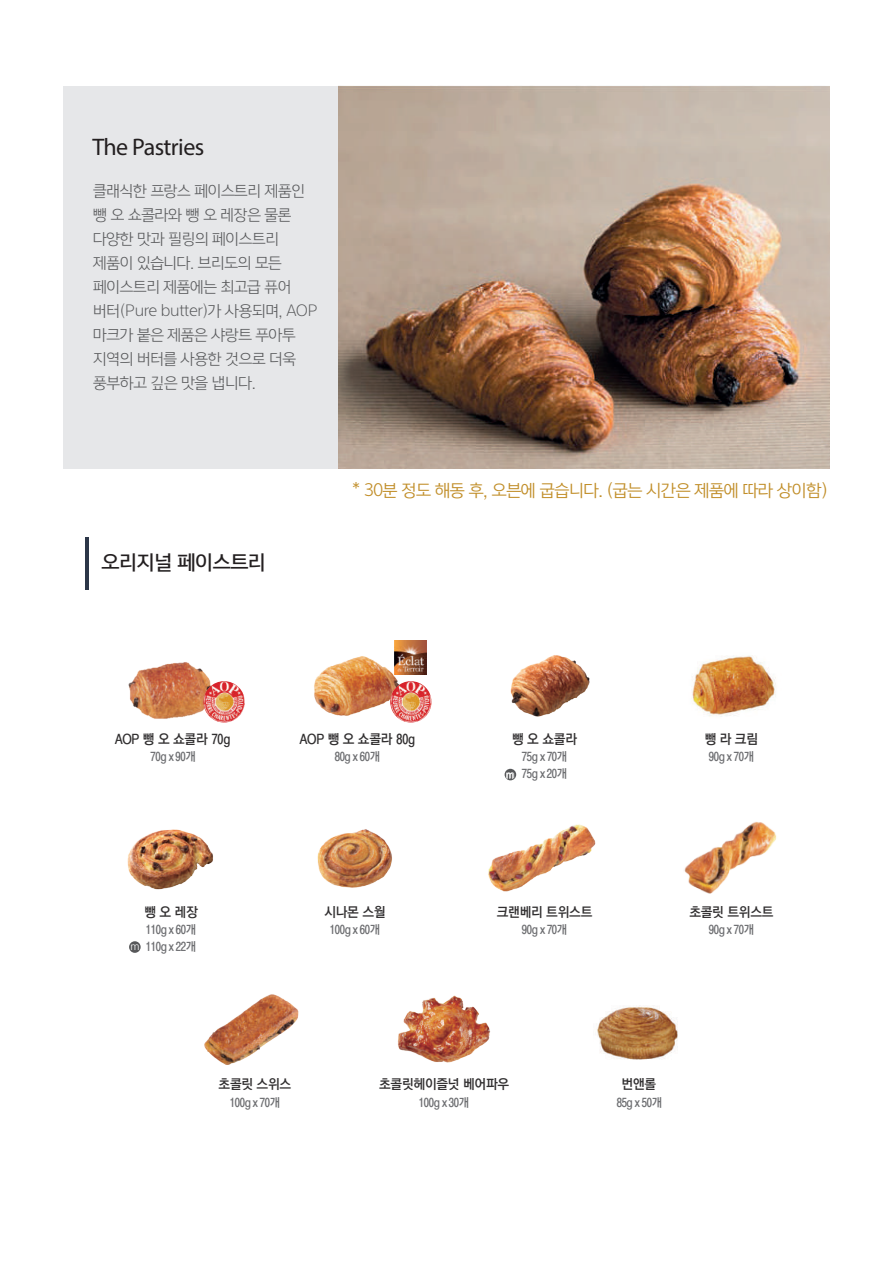
<style>
.page{position:relative;width:893px;height:1263px;background:#fff}
.page>*{position:absolute;margin:0;border:0;box-sizing:border-box;transform-origin:0 0}
.t1{font:24px "Myriad Pro";letter-spacing:-.025em;color:#231f20}
.t2{font:19.5px "Yoon Gothic Pro 765";letter-spacing:-.025em;color:#231f20}
.t3{font:16.5px "Yoon Gothic Pro 745";letter-spacing:-.025em;color:#c18e29}
.t4{font:15px/24px "Yoon Gothic Pro 735";letter-spacing:-.025em;color:#57585a}
.t5{font:13.5px "YGO540";letter-spacing:-.025em;color:#312f30}
.t6{font:12px "YGO540";letter-spacing:-.025em;color:#6c6d70}
.t7{font:10.5px "YGO540";color:#fff;scale:.93 1}
.t8{font:9.75px "Yoon Gothic Pro 745";color:#fff}
.s1{font-family:"Yoon Gothic Pro 745";font-size:9.75px;color:#fff}
.s2{font-size:10.5px;color:#fff}
</style>
<div class="page">
<div style="left:505px;top:769px;width:11px;height:11px;background:#57585a;border-radius:50%"></div>
<div style="left:64px;top:86px;width:765px;height:382px;background:#e6e7e9"></div>
<hr style="left:85px;top:537px;width:3px;height:53px;background:#2c3648">
<img style="left:339px;top:85px;width:491px;height:384px">
<img style="left:317px;top:829px;width:75px;height:59px">
<img style="left:127px;top:829px;width:86px;height:61px">
<img style="left:684px;top:822px;width:93px;height:72px">
<img style="left:691px;top:655px;width:85px;height:62px">
<img style="left:314px;top:655px;width:88px;height:66px">
<img style="left:510px;top:655px;width:80px;height:62px">
<img style="left:398px;top:995px;width:93px;height:68px">
<img style="left:488px;top:824px;width:108px;height:68px">
<img style="left:597px;top:1007px;width:81px;height:53px">
<img style="left:204px;top:994px;width:95px;height:70px">
<img style="left:395px;top:641px;width:32px;height:34px">
<img style="left:390px;top:681px;width:42px;height:41px;border-radius:21px">
<img style="left:128px;top:662px;width:94px;height:61px">
<img style="left:203px;top:681px;width:42px;height:41px;border-radius:21px">
<div style="left:129px;top:941px;width:12px;height:12px;background:#57585a;border-radius:50%"></div>
<h1 class="t1" style="left:92px;top:132px;width:113px">The Pastries</h1>
<p class="t4" style="left:93px;top:178px;width:226px">클래식한 프랑스 페이스트리 제품인 뺑 오 쇼콜라와 뺑 오 레장은 물론 다양한 맛과 필링의 페이스트리 제품이 있습니다. 브리도의 모든 페이스트리 제품에는 최고급 퓨어 버터(Pure butter)가 사용되며, AOP 마크가 붙은 제품은 샤랑트 푸아투 지역의 버터를 사용한 것으로 더욱 풍부하고 깊은 맛을 냅니다.</p>
<h2 class="t2" style="left:101px;top:549px;width:166px">오리지널 페이스트리</h2>
<p class="t3" style="left:352px;top:479px;width:477px">* 30분 정도 해동 후, 오븐에 굽습니다. (굽는 시간은 제품에 따라 상이함)</p>
<p class="t5" style="left:115px;top:732px;width:117px">AOP 뺑 오 쇼콜라 70g</p>
<p class="t6" style="left:151px;top:751px;width:47px">70g x 90개</p>
<p class="t5" style="left:144px;top:905px;width:55px">뺑 오 레장</p>
<p class="t6" style="left:146px;top:923px;width:52px">110g x 60개</p>
<p class="t6" style="left:146px;top:940px;width:52px">110g x 22개</p>
<p class="t8" style="left:130px;top:940px;width:11px">m</p>
<p class="t7" style="left:133px;top:942px;width:10px">m</p>
<p class="t5" style="left:299px;top:732px;width:117px">AOP 뺑 오 쇼콜라 80g</p>
<p class="t5" style="left:705px;top:732px;width:55px">뺑 라 크림</p>
<p class="t6" style="left:335px;top:751px;width:47px">80g x 60개</p>
<p class="t6" style="left:522px;top:751px;width:47px">75g x 70개</p>
<p class="t5" style="left:512px;top:732px;width:66px">뺑 오 쇼콜라</p>
<p class="t6" style="left:709px;top:751px;width:47px">90g x 70개</p>
<p class="t5" style="left:324px;top:905px;width:63px">시나몬 스월</p>
<p class="t6" style="left:330px;top:923px;width:52px">100g x 60개</p>
<p class="t6" style="left:506px;top:768px;width:63px"><span class="s1">m</span><span class="s2">m</span> 75g x 20개</p>
<p class="t5" style="left:497px;top:905px;width:97px">크랜베리 트위스트</p>
<p class="t6" style="left:522px;top:924px;width:47px">90g x 70개</p>
<p class="t5" style="left:689px;top:905px;width:86px">초콜릿 트위스트</p>
<p class="t6" style="left:709px;top:923px;width:47px">90g x 70개</p>
<p class="t5" style="left:219px;top:1077px;width:74px">초콜릿 스위스</p>
<p class="t5" style="left:379px;top:1077px;width:132px">초콜릿헤이즐넛 베어파우</p>
<p class="t5" style="left:622px;top:1077px;width:36px">번앤롤</p>
<p class="t6" style="left:230px;top:1096px;width:52px">100g x 70개</p>
<p class="t6" style="left:617px;top:1096px;width:47px">85g x 50개</p>
<p class="t6" style="left:419px;top:1096px;width:52px">100g x 30개</p>
</div>
